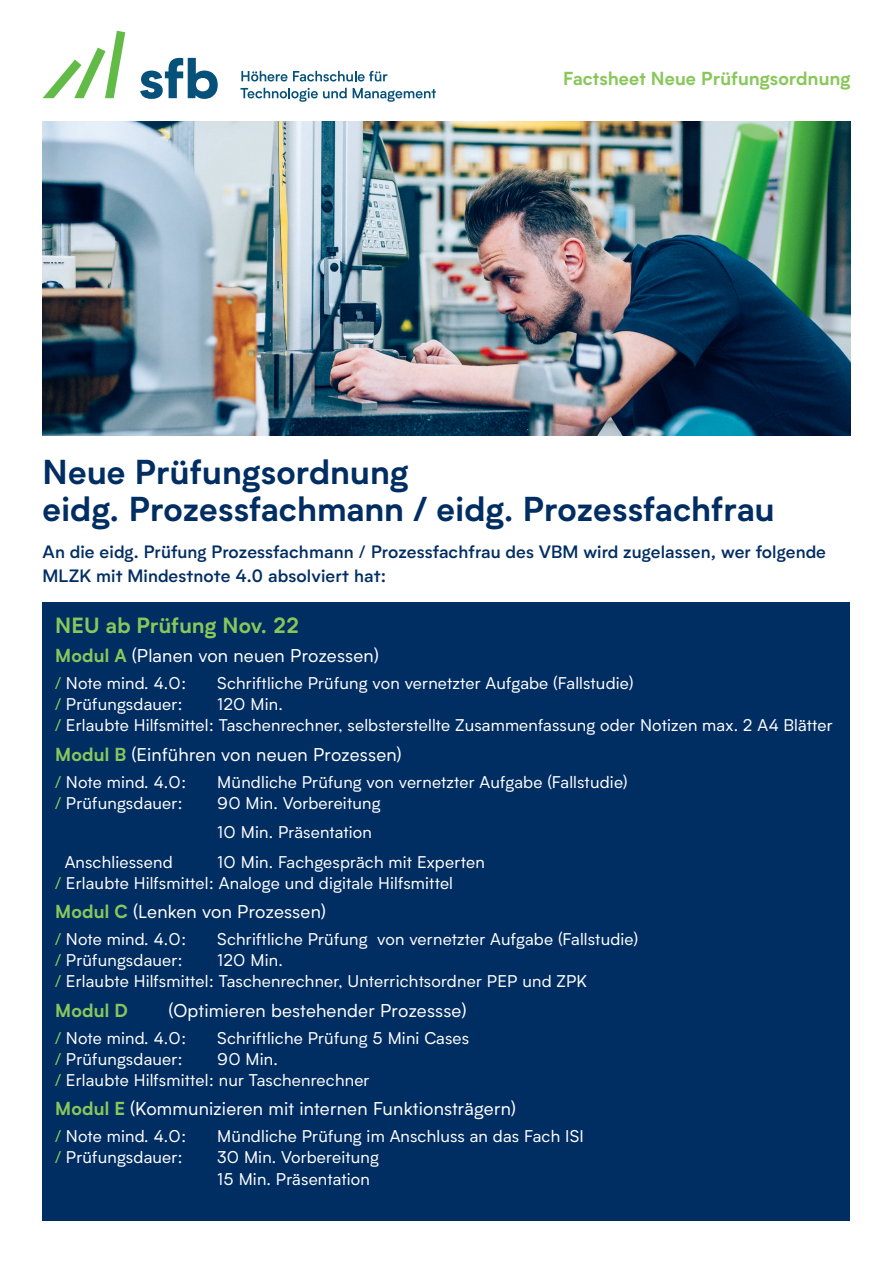
<style>
.page{position:relative;width:893px;height:1263px;background:#fff}
.page>*{position:absolute;margin:0;border:0;box-sizing:border-box;transform-origin:0 0}
.t1{font:700 33px/37.5px "Biotif";letter-spacing:.01em;color:#002d62}
.t2{font:700 21px "Biotif";letter-spacing:.01em;color:#88c75a}
.t3{font:18px "Biotif";letter-spacing:.01em;color:#fff}
.t4{font:700 18px "Biotif";letter-spacing:.01em;color:#88c75a}
.t5{font:500 17.25px/24px "Biotif";letter-spacing:.005em;color:#002d62}
.t6{font:16.5px/21px "Biotif";letter-spacing:.01em;color:#fff}
.s1{font-weight:700;color:#88c75a}
.s2{color:#88c75a}
</style>
<div class="page">
<div style="left:43px;top:602px;width:807px;height:618px;background:#002d62"></div>
<svg style="left:140px;top:58px;width:78px;height:41px"></svg>
<svg style="left:241px;top:71px;width:46px;height:10px"></svg>
<svg style="left:293px;top:71px;width:94px;height:10px"></svg>
<svg style="left:240px;top:88px;width:107px;height:14px"></svg>
<svg style="left:353px;top:88px;width:83px;height:14px"></svg>
<svg style="left:43px;top:31px;width:82px;height:67px"></svg>
<img style="left:43px;top:122px;width:807px;height:314px">
<p class="t4" style="left:563px;top:65px;width:289px">Factsheet Neue Prüfungsordnung</p>
<h1 class="t1" style="left:43px;top:451px;width:734px">Neue Prüfungsordnung<br>eidg. Prozessfachmann / eidg. Prozessfachfrau</h1>
<p class="t5" style="left:43px;top:539px;width:785px">An die eidg. Prüfung Prozessfachmann / Prozessfachfrau des VBM wird zugelassen, wer folgende<br>MLZK mit Mindestnote 4.0 absolviert hat:</p>
<p class="t2" style="left:55px;top:609px;width:245px">NEU ab Prüfung Nov. 22</p>
<p class="t3" style="left:55px;top:643px;width:325px"><span class="s1">Modul A</span> (Planen von neuen Prozessen)</p>
<p class="t6" style="left:55px;top:672px;width:133px"><span class="s2">/</span> Note mind. 4.0:</p>
<p class="t6" style="left:217px;top:672px;width:418px">Schriftliche Prüfung von vernetzter Aufgabe (Fallstudie)</p>
<p class="t6" style="left:55px;top:693px;width:129px"><span class="s2">/</span> Prüfungsdauer:</p>
<p class="t6" style="left:55px;top:693px;width:779px;text-indent:162px">120 Min.<br><span class="s2">/</span> Erlaubte Hilfsmittel: Taschenrechner, selbsterstellte Zusammenfassung oder Notizen max. 2 A4 Blätter</p>
<p class="t3" style="left:55px;top:742px;width:348px"><span class="s1">Modul B</span> (Einführen von neuen Prozessen)</p>
<p class="t6" style="left:55px;top:771px;width:133px"><span class="s2">/</span> Note mind. 4.0:</p>
<p class="t6" style="left:217px;top:771px;width:412px">Mündliche Prüfung von vernetzter Aufgabe (Fallstudie)</p>
<p class="t6" style="left:55px;top:792px;width:129px"><span class="s2">/</span> Prüfungsdauer:</p>
<p class="t6" style="left:217px;top:787px;width:165px;line-height:29.5px">90 Min. Vorbereitung<br>10 Min. Präsentation</p>
<p class="t6" style="left:65px;top:851px;width:109px">Anschliessend</p>
<p class="t6" style="left:55px;top:851px;width:431px;text-indent:162px">10 Min. Fachgespräch mit Experten <span class="s2">/</span> Erlaubte Hilfsmittel: Analoge und digitale Hilfsmittel</p>
<p class="t3" style="left:55px;top:899px;width:272px"><span class="s1">Modul C</span> (Lenken von Prozessen)</p>
<p class="t6" style="left:55px;top:928px;width:133px"><span class="s2">/</span> Note mind. 4.0:</p>
<p class="t6" style="left:217px;top:928px;width:422px">Schriftliche Prüfung von vernetzter Aufgabe (Fallstudie)</p>
<p class="t6" style="left:55px;top:949px;width:129px"><span class="s2">/</span> Prüfungsdauer:</p>
<p class="t6" style="left:55px;top:949px;width:533px;text-indent:162px">120 Min.<br><span class="s2">/</span> Erlaubte Hilfsmittel: Taschenrechner, Unterrichtsordner PEP und ZPK</p>
<p class="t4" style="left:55px;top:997px;width:74px">Modul D</p>
<p class="t3" style="left:168px;top:998px;width:300px">(Optimieren bestehender Prozessse)</p>
<p class="t6" style="left:55px;top:1027px;width:133px"><span class="s2">/</span> Note mind. 4.0:</p>
<p class="t6" style="left:217px;top:1027px;width:253px">Schriftliche Prüfung 5 Mini Cases</p>
<p class="t6" style="left:55px;top:1048px;width:129px"><span class="s2">/</span> Prüfungsdauer:</p>
<p class="t6" style="left:55px;top:1048px;width:316px;text-indent:162px">90 Min.<br><span class="s2">/</span> Erlaubte Hilfsmittel: nur Taschenrechner</p>
<p class="t3" style="left:55px;top:1096px;width:462px"><span class="s1">Modul E</span> (Kommunizieren mit internen Funktionsträgern)</p>
<p class="t6" style="left:55px;top:1125px;width:133px"><span class="s2">/</span> Note mind. 4.0:</p>
<p class="t6" style="left:217px;top:1125px;width:368px">Mündliche Prüfung im Anschluss an das Fach ISI</p>
<p class="t6" style="left:55px;top:1146px;width:129px"><span class="s2">/</span> Prüfungsdauer:</p>
<p class="t6" style="left:217px;top:1146px;width:163px;line-height:22px">30 Min. Vorbereitung<br>15 Min. Präsentation</p>
</div>
